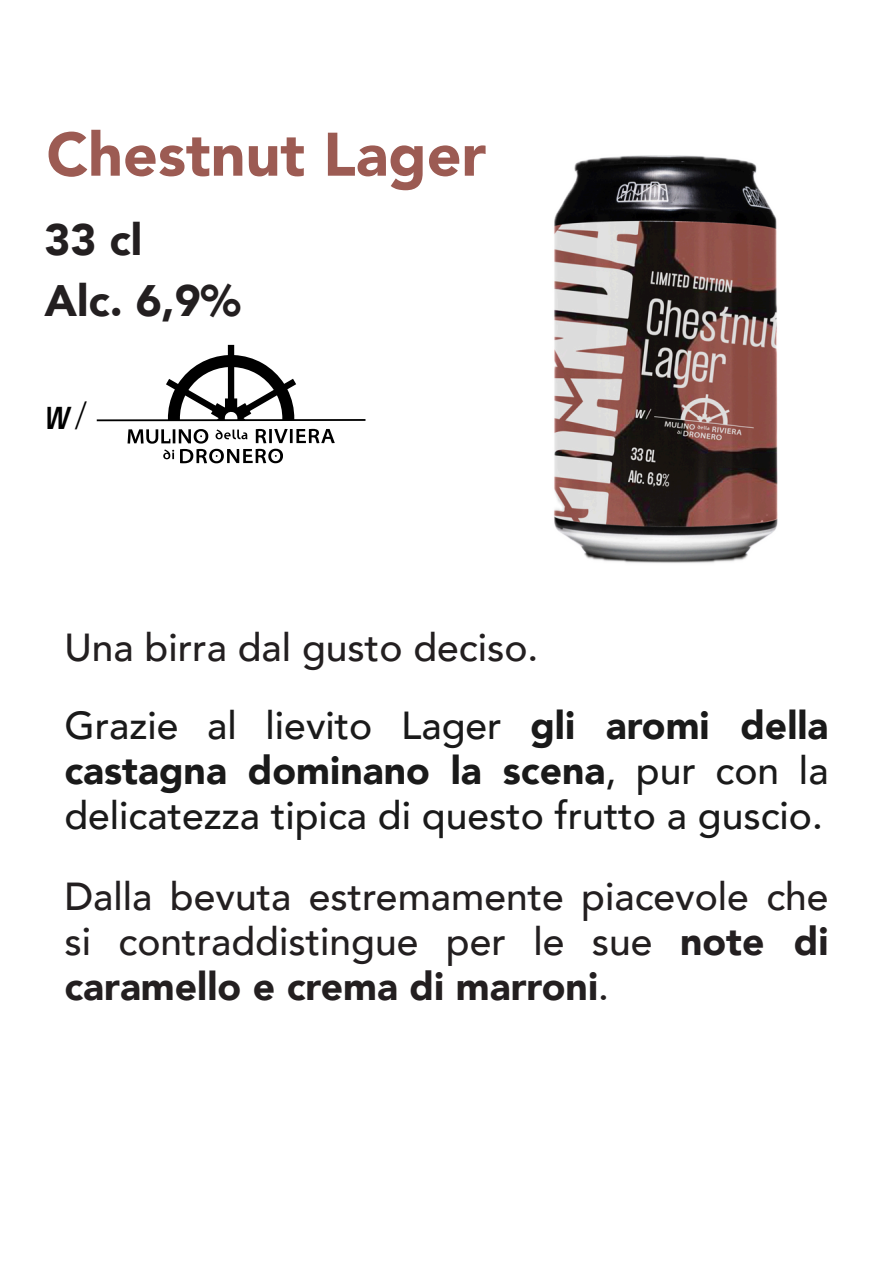
<style>
.page{position:relative;width:893px;height:1263px;background:#fff}
.page>*{position:absolute;margin:0;border:0;box-sizing:border-box;transform-origin:0 0}
.t1{font:900 60.75px "Avenir";color:#9c5b53}
.t2{font:900 43.95px "Avenir";color:#231f20}
.t3{font:500 39px "Avenir";color:#231f20}
.t4{font:500 39px "Avenir";color:#1a1a1a}
.t5{font:900 39px "Avenir";color:#1a1a1a}
.t6{font:900 39px "Avenir";color:#231f20}
.t7{font:34.05px "Formula Condensed";color:#000}
.s1{font-weight:500}
</style>
<div class="page">
<img style="left:554px;top:155px;width:224px;height:408px">
<svg style="left:97px;top:345px;width:268px;height:76px"></svg>
<hr style="left:290px;top:429px;width:3px;height:14px;background:#000">
<svg style="left:296px;top:429px;width:39px;height:14px"></svg>
<svg style="left:128px;top:429px;width:160px;height:34px"></svg>
<p class="t1" style="left:46px;top:115px;width:441px">Chestnut Lager</p>
<p class="t2" style="left:45px;top:211px;width:99px">33 cl</p>
<p class="t2" style="left:45px;top:272px;width:198px">Alc. 6,9%</p>
<p class="t7" style="left:47px;top:402px;width:43px">w/</p>
<p class="t3" style="left:64px;top:622px;width:475px">Una birra dal gusto deciso.</p>
<p class="t4" style="left:64px;top:700px;width:439px">Grazie al lievito Lager</p>
<p class="t5" style="left:530px;top:700px;width:300px">gli aromi della</p>
<p class="t5" style="left:64px;top:745px;width:766px">castagna dominano la scena<span class="s1">, pur con la</span></p>
<p class="t4" style="left:64px;top:790px;width:760px">delicatezza tipica di questo frutto a guscio.</p>
<p class="t3" style="left:64px;top:871px;width:766px">Dalla bevuta estremamente piacevole che</p>
<p class="t3" style="left:64px;top:916px;width:590px">si contraddistingue per le sue</p>
<p class="t6" style="left:680px;top:916px;width:150px">note di</p>
<p class="t6" style="left:64px;top:961px;width:546px">caramello e crema di marroni<span class="s1">.</span></p>
</div>
